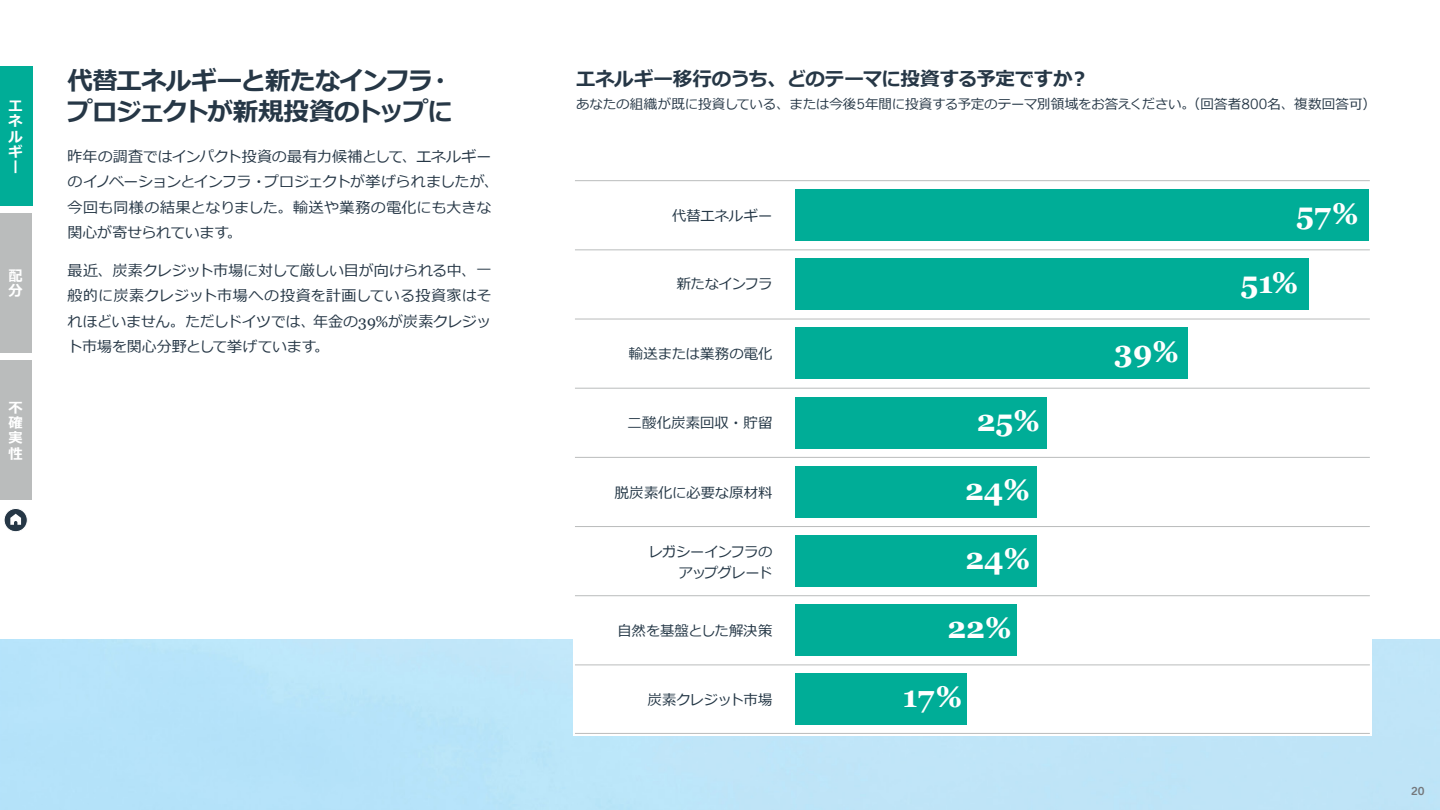
<style>
.page{position:relative;width:1440px;height:810px;background:#fff}
.page>*{position:absolute;margin:0;border:0;box-sizing:border-box;transform-origin:0 0}
.t1{font:700 30px "Georgia";color:#fff}
.t2{font:700 25.5px/31.5px "Meiryo";letter-spacing:-.045em;color:#263746}
.t3{font:700 19.5px "Meiryo";letter-spacing:-.015em;color:#263746}
.t4{font:15px/25.5px "Meiryo";letter-spacing:-.015em;color:#263746}
.t5{font:14.4px "Meiryo";letter-spacing:-.015em;color:#233645}
.t6{font:14.4px "Meiryo";letter-spacing:.01em;color:#233645}
.t7{font:14.4px/21.3px "Meiryo";letter-spacing:-.05em;color:#233645;text-align:right}
.t8{font:14.4px "Meiryo";letter-spacing:-.055em;color:#233645}
.t9{font:700 14.25px/15.3px "Meiryo";color:#fff;text-align:justify}
.t10{font:13.5px "Meiryo";letter-spacing:-.005em;color:#263746}
.Appendix{font:700 11.25px "News Gothic BT";color:#75787c}
.s1{font-family:"Georgia";font-size:15.75px}
.s2{font-family:"News Gothic BT";font-size:14.1px}
</style>
<div class="page">
<div style="left:795px;top:189px;width:574px;height:52px;background:#00ad97"></div>
<div style="left:795px;top:258px;width:514px;height:52px;background:#00ad97"></div>
<div style="left:795px;top:327px;width:393px;height:52px;background:#00ad97"></div>
<div style="left:795px;top:397px;width:252px;height:52px;background:#00ad97"></div>
<div style="left:795px;top:466px;width:242px;height:52px;background:#00ad97"></div>
<div style="left:795px;top:535px;width:242px;height:52px;background:#00ad97"></div>
<div style="left:795px;top:604px;width:222px;height:52px;background:#00ad97"></div>
<div style="left:795px;top:673px;width:172px;height:52px;background:#00ad97"></div>
<hr style="left:575px;top:180px;width:795px;height:1px;background:#babcbc">
<hr style="left:575px;top:249px;width:795px;height:1px;background:#babcbc">
<hr style="left:575px;top:319px;width:795px;height:1px;background:#babcbc">
<hr style="left:575px;top:388px;width:795px;height:1px;background:#babcbc">
<hr style="left:575px;top:457px;width:795px;height:1px;background:#babcbc">
<hr style="left:575px;top:526px;width:795px;height:1px;background:#babcbc">
<hr style="left:575px;top:595px;width:795px;height:1px;background:#babcbc">
<hr style="left:575px;top:665px;width:795px;height:1px;background:#babcbc">
<hr style="left:575px;top:733px;width:795px;height:1px;background:#babcbc">
<svg style="left:4px;top:508px;width:23px;height:24px"></svg>
<div style="left:4px;top:508px;width:24px;height:24px;border:1px solid #fff;border-radius:50%"></div>
<svg style="left:10px;top:514px;width:11px;height:11px"></svg>
<div style="left:0;top:361px;width:32px;height:139px;background:#babcbc"></div>
<div style="left:0;top:214px;width:32px;height:139px;background:#babcbc"></div>
<div style="left:0;top:67px;width:32px;height:139px;background:#00ad97"></div>
<p class="t9" style="left:9px;top:99px;width:16px">エネルギー</p>
<p class="t9" style="left:9px;top:269px;width:16px">配分</p>
<p class="t9" style="left:9px;top:401px;width:16px">不確実性</p>
<p class="t2" style="left:68px;top:66px;width:387px">代替エネルギーと新たなインフラ・プロジェクトが新規投資のトップに</p>
<p class="t4" style="left:68px;top:144px;width:433px">昨年の調査ではインパクト投資の最有力候補として、エネルギーのイノベーションとインフラ・プロジェクトが挙げられましたが、今回も同様の結果となりました。輸送や業務の電化にも大きな関心が寄せられています。</p>
<p class="t4" style="left:68px;top:258px;width:425px;text-align:justify">最近、炭素クレジット市場に対して厳しい目が向けられる中、一般的に炭素クレジット市場への投資を計画している投資家はそれほどいません。ただしドイツでは、年金の<span class="s1">39%</span>が炭素クレジット市場を関心分野として挙げています。</p>
<p class="t3" style="left:576px;top:65px;width:515px">エネルギー移行のうち、どのテーマに投資する予定ですか？</p>
<p class="t10" style="left:576px;top:94px;width:801px">あなたの組織が既に投資している、または今後<span class="s2">5</span>年間に投資する予定のテーマ別領域をお答えください。（回答者<span class="s2">800</span>名、複数回答可）</p>
<p class="t5" style="left:672px;top:206px;width:102px">代替エネルギー</p>
<p class="t8" style="left:677px;top:274px;width:97px">新たなインフラ</p>
<p class="t6" style="left:629px;top:343px;width:145px">輸送または業務の電化</p>
<p class="t6" style="left:628px;top:413px;width:146px">二酸化炭素回収・貯留</p>
<p class="t5" style="left:615px;top:483px;width:159px">脱炭素化に必要な原材料</p>
<p class="t7" style="left:649px;top:542px;width:125px">レガシーインフラのアップグレード</p>
<p class="t5" style="left:618px;top:621px;width:156px">自然を基盤とした解決策</p>
<p class="t5" style="left:648px;top:690px;width:126px">炭素クレジット市場</p>
<p class="t1" style="left:977px;top:398px;width:65px">25%</p>
<p class="t1" style="left:965px;top:467px;width:66px">24%</p>
<p class="t1" style="left:966px;top:536px;width:66px">24%</p>
<p class="t1" style="left:947px;top:605px;width:65px">22%</p>
<p class="t1" style="left:903px;top:674px;width:61px">17%</p>
<p class="t1" style="left:1114px;top:329px;width:66px">39%</p>
<p class="t1" style="left:1296px;top:191px;width:64px">57%</p>
<p class="t1" style="left:1241px;top:260px;width:59px">51%</p>
<p class="Appendix" style="left:1411px;top:784px;width:15px">20</p>
</div>
